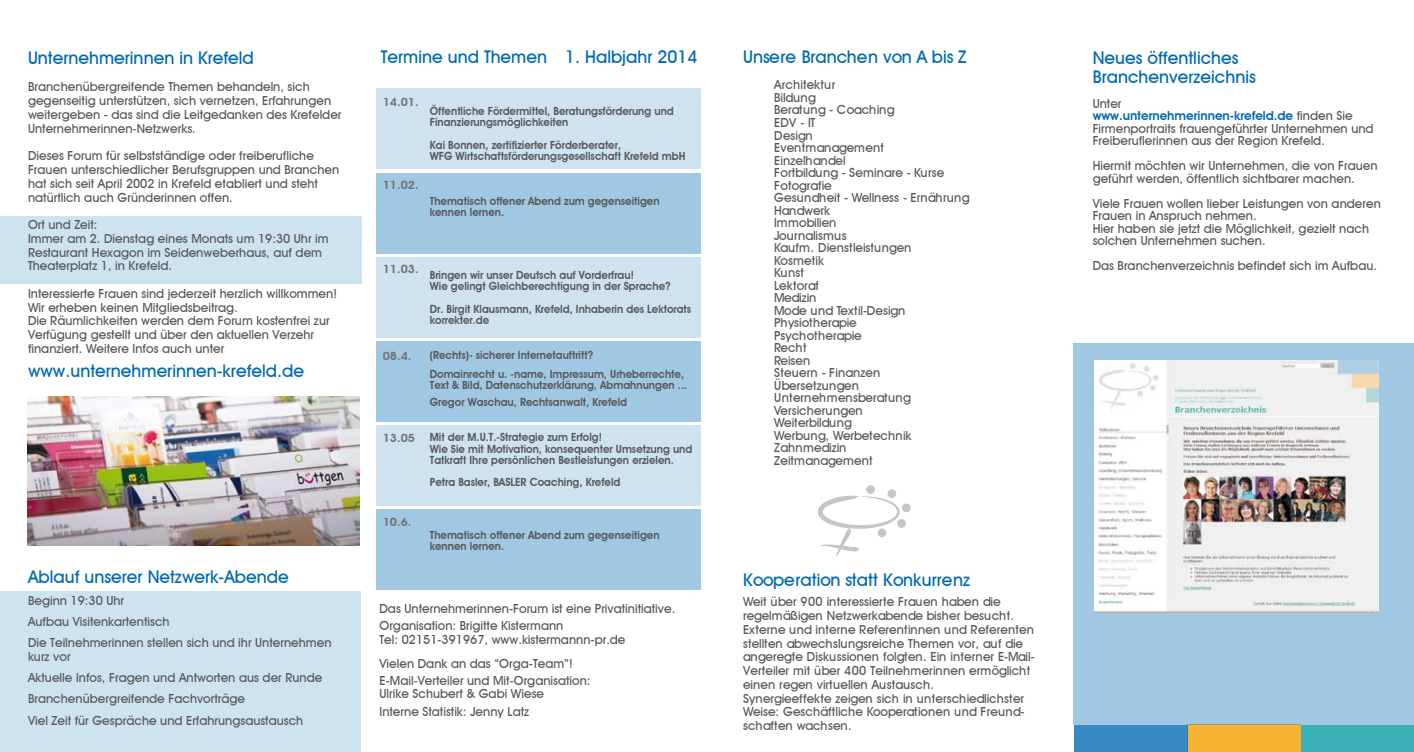
<style>
.page{position:relative;width:1414px;height:752px;background:#fff}
.page>*{position:absolute;margin:0;border:0;box-sizing:border-box;transform-origin:0 0}
.t1{font:500 17.5px/18.8px "Avant Garde IT Cby BT";color:#006ab2}
.t2{font:500 12.5px/12.5px "Avant Garde IT Cby BT";color:#58585a}
.t3{font:600 11.25px/11.2px "Avant Garde IT Cby BT";color:#58585a;scale:.95 1}
.t4{font:600 11.25px "Avant Garde IT Cby BT";color:#707173;scale:1.1 1}
.s1{font-weight:600;color:#006ab2}
</style>
<div class="page">
<div style="left:376px;top:425px;width:325px;height:81px;background:#cfe2f0"></div>
<div style="left:0;top:591px;width:360px;height:160px;background:#cee3f0"></div>
<div style="left:376px;top:88px;width:325px;height:81px;background:#cfe2f0"></div>
<div style="left:376px;top:172px;width:325px;height:81px;background:#a1c8e2"></div>
<div style="left:376px;top:257px;width:325px;height:80px;background:#cfe2f0"></div>
<div style="left:376px;top:341px;width:325px;height:80px;background:#a1c8e2"></div>
<div style="left:376px;top:509px;width:325px;height:81px;background:#a1c8e2"></div>
<div style="left:1300px;top:724px;width:114px;height:27px;background:#39afb6"></div>
<div style="left:1187px;top:724px;width:114px;height:27px;background:#f8b334"></div>
<div style="left:1074px;top:724px;width:113px;height:27px;background:#3689c2"></div>
<div style="left:0;top:216px;width:361px;height:68px;background:#cee3f0"></div>
<div style="left:1074px;top:343px;width:340px;height:381px;background:#a1c8e2"></div>
<svg style="left:818px;top:495px;width:81px;height:61px"></svg>
<div style="left:866px;top:485px;width:9px;height:8px;background:#c5c6c8;border-radius:50%"></div>
<div style="left:887px;top:489px;width:9px;height:8px;background:#c5c6c8;border-radius:50%"></div>
<div style="left:902px;top:503px;width:9px;height:9px;background:#c5c6c8;border-radius:50%"></div>
<div style="left:897px;top:519px;width:9px;height:8px;background:#c5c6c8;border-radius:50%"></div>
<div style="left:877px;top:528px;width:9px;height:9px;background:#c5c6c8;border-radius:50%"></div>
<img style="left:28px;top:397px;width:331px;height:148px">
<img style="left:1094px;top:360px;width:285px;height:251px">
<h1 class="t1" style="left:28px;top:48px;width:227px">Unternehmerinnen in Krefeld</h1>
<p class="t2" style="left:28px;top:80px;width:315px;line-height:13.8px">Branchenübergreifende Themen behandeln, sich gegenseitig unterstützen, sich vernetzen, Erfahrungen weitergeben - das sind die Leitgedanken des Krefelder Unternehmerinnen-Netzwerks.</p>
<p class="t2" style="left:28px;top:149px;width:313px;line-height:13.8px">Dieses Forum für selbstständige oder freiberufliche Frauen unterschiedlicher Berufsgruppen und Branchen hat sich seit April 2002 in Krefeld etabliert und steht natürtlich auch Gründerinnen offen.</p>
<p class="t2" style="left:28px;top:217px;width:302px;line-height:13.8px">Ort und Zeit:<br>Immer am 2. Dienstag eines Monats um 19:30 Uhr im Restaurant Hexagon im Seidenweberhaus, auf dem Theaterplatz 1, in Krefeld.</p>
<p class="t2" style="left:28px;top:286px;width:310px;line-height:13.8px">Interessierte Frauen sind jederzeit herzlich willkommen!<br>Wir erheben keinen Mitgliedsbeitrag.<br>Die Räumlichkeiten werden dem Forum kostenfrei zur Verfügung gestellt und über den aktuellen Verzehr finanziert. Weitere Infos auch unter</p>
<h1 class="t1" style="left:28px;top:361px;width:278px">www.unternehmerinnen-krefeld.de</h1>
<h1 class="t1" style="left:28px;top:567px;width:262px">Ablauf unserer Netzwerk-Abende</h1>
<p class="t2" style="left:28px;top:589px;width:305px;line-height:21.2px">Beginn 19:30 Uhr<br>Aufbau Visitenkartentisch<br>Die Teilnehmerinnen stellen sich und ihr Unternehmen</p>
<p class="t2" style="left:28px;top:645px;width:296px;line-height:21.2px">kurz vor<br>Aktuelle Infos, Fragen und Antworten aus der Runde Branchenübergreifende Fachvorträge<br>Viel Zeit für Gespräche und Erfahrungsaustausch</p>
<h1 class="t1" style="left:381px;top:47px;width:318px">Termine und Themen 1. Halbjahr 2014</h1>
<h1 class="t1" style="left:743px;top:47px;width:225px">Unsere Branchen von A bis Z</h1>
<p class="t2" style="left:774px;top:79px;width:197px">Architektur<br>Bildung<br>Beratung - Coaching<br>EDV - IT<br>Design<br>Eventmanagement<br>Einzelhandel<br>Fortbildung - Seminare - Kurse<br>Fotografie<br>Gesundheit - Wellness - Ernährung<br>Handwerk<br>Immobilien<br>Journalismus<br>Kaufm. Dienstleistungen<br>Kosmetik<br>Kunst<br>Lektorat<br>Medizin<br>Mode und Textil-Design<br>Physiotherapie<br>Psychotherapie<br>Recht<br>Reisen<br>Steuern - Finanzen<br>Übersetzungen<br>Unternehmensberatung<br>Versicherungen<br>Weiterbildung<br>Werbung, Werbetechnik<br>Zahnmedizin<br>Zeitmanagement</p>
<p class="t4" style="left:383px;top:95px;width:34px">14.01.</p>
<p class="t3" style="left:430px;top:105px;width:258px">Öffentliche Fördermittel, Beratungsförderung und<br>Finanzierungsmöglichkeiten</p>
<p class="t3" style="left:430px;top:139px;width:270px">Kai Bonnen, zertifizierter Förderberater,<br>WFG Wirtschaftsförderungsgesellschaft Krefeld mbH</p>
<p class="t3" style="left:430px;top:195px;width:243px">Thematisch offener Abend zum gegenseitigen kennen lernen.</p>
<p class="t4" style="left:383px;top:178px;width:34px">11.02.</p>
<p class="t4" style="left:383px;top:262px;width:34px">11.03.</p>
<p class="t3" style="left:430px;top:269px;width:255px">Bringen wir unser Deutsch auf Vorderfrau!<br>Wie gelingt Gleichberechtigung in der Sprache?</p>
<p class="t3" style="left:430px;top:303px;width:277px">Dr. Birgit Klausmann, Krefeld, Inhaberin des Lektorats korrekter.de</p>
<p class="t3" style="left:430px;top:345px;width:269px;line-height:18.8px">(Rechts)- sicherer Internetauftritt?<br>Domainrecht u. -name, Impressum, Urheberrechte,</p>
<p class="t3" style="left:430px;top:376px;width:272px;line-height:17.5px">Text &amp; Bild, Datenschutzerklärung, Abmahnungen ...<br>Gregor Waschau, Rechtsanwalt, Krefeld</p>
<p class="t3" style="left:430px;top:431px;width:278px">Mit der M.U.T.-Strategie zum Erfolg!<br>Wie Sie mit Motivation, konsequenter Umsetzung und<br>Tatkraft Ihre persönlichen Bestleistungen erzielen.</p>
<p class="t3" style="left:430px;top:476px;width:202px">Petra Basler, BASLER Coaching, Krefeld</p>
<p class="t4" style="left:383px;top:349px;width:28px">08.4.</p>
<p class="t4" style="left:383px;top:431px;width:31px">13.05</p>
<p class="t4" style="left:383px;top:515px;width:28px">10.6.</p>
<p class="t3" style="left:430px;top:529px;width:243px">Thematisch offener Abend zum gegenseitigen kennen lernen.</p>
<p class="t2" style="left:379px;top:599px;width:297px;line-height:17.5px">Das Unternehmerinnen-Forum ist eine Privatinitiative.<br>Organisation: Brigitte Kistermann</p>
<p class="t2" style="left:379px;top:627px;width:248px;line-height:23.8px">Tel: 02151-391967, www.kistermannn-pr.de<br>Vielen Dank an das “Orga-Team”!</p>
<p class="t2" style="left:379px;top:674px;width:213px">E-Mail-Verteiler und Mit-Organisation:<br>Ulrike Schubert &amp; Gabi Wiese</p>
<p class="t2" style="left:379px;top:704px;width:151px">Interne Statistik: Jenny Latz</p>
<h1 class="t1" style="left:743px;top:570px;width:229px">Kooperation statt Konkurrenz</h1>
<p class="t2" style="left:743px;top:594px;width:293px;line-height:13.8px">Weit über 900 interessierte Frauen haben die regelmäßigen Netzwerkabende bisher besucht.<br>Externe und interne Referentinnen und Referenten stellten abwechslungsreiche Themen vor, auf die angeregte Diskussionen folgten. Ein interner E-Mail-Verteiler mit über 400 Teilnehmerinnen ermöglicht einen regen virtuellen Austausch.<br>Synergieeffekte zeigen sich in unterschiedlichster Weise: Geschäftliche Kooperationen und Freund&shy;schaften wachsen.</p>
<h1 class="t1" style="left:1092px;top:48px;width:165px">Neues öffentliches<br>Branchenverzeichnis</h1>
<p class="t2" style="left:1092px;top:97px;width:282px">Unter<br><span class="s1">www.unternehmerinnen-krefeld.de</span> finden Sie Firmenportraits frauengeführter Unternehmen und Freiberuflerinnen aus der Region Krefeld.</p>
<p class="t2" style="left:1092px;top:159px;width:287px">Hiermit möchten wir Unternehmen, die von Frauen geführt werden, öffentlich sichtbarer machen.</p>
<p class="t2" style="left:1092px;top:197px;width:290px">Viele Frauen wollen lieber Leistungen von anderen Frauen in Anspruch nehmen.<br>Hier haben sie jetzt die Möglichkeit, gezielt nach solchen Unternehmen suchen.</p>
<p class="t2" style="left:1092px;top:259px;width:286px">Das Branchenverzeichnis befindet sich im Aufbau.</p>
</div>
